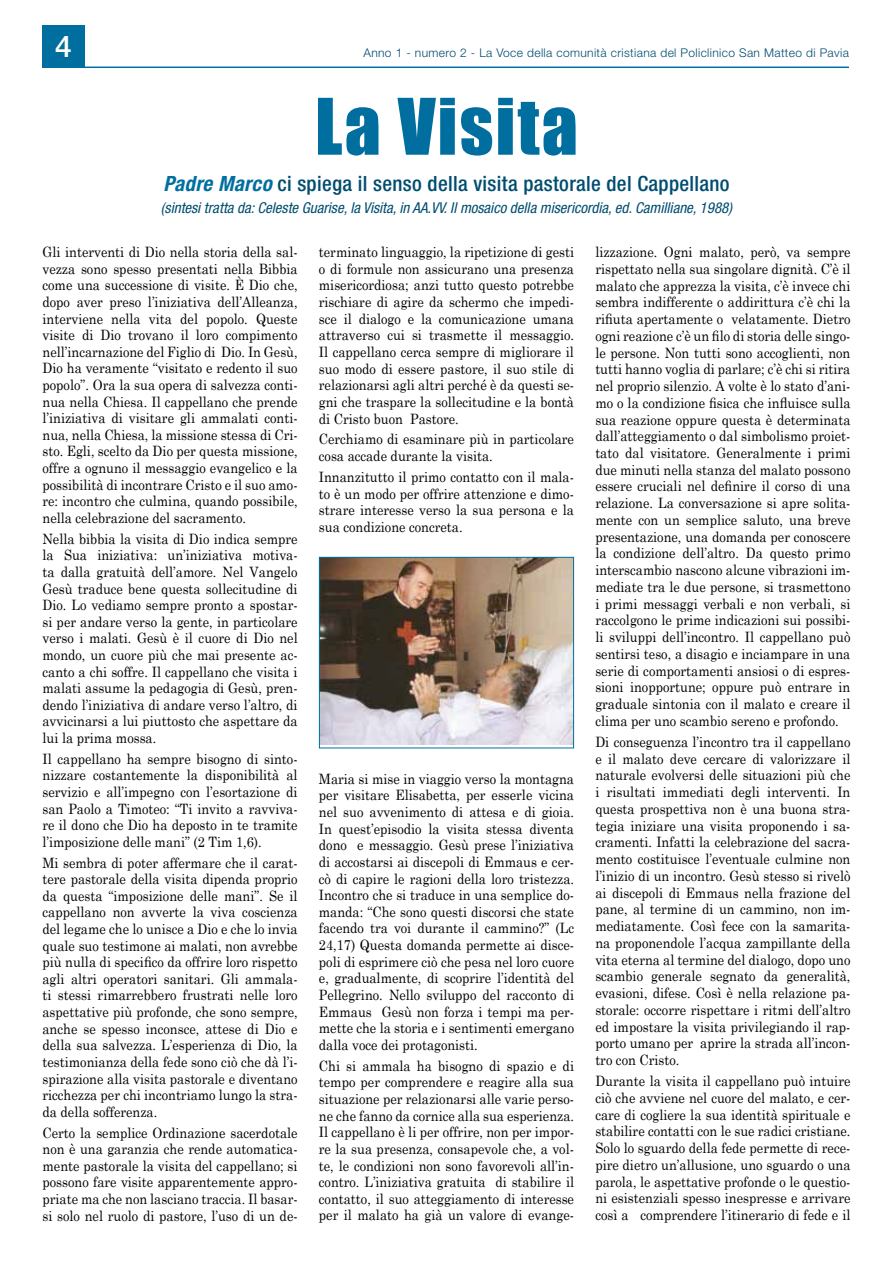
<style>
.page{position:relative;width:893px;height:1263px;background:#fff}
.page>*{position:absolute;margin:0;border:0;box-sizing:border-box;transform-origin:0 0}
.t1{font:72px "Impact";letter-spacing:.03em;color:#006f9f}
.t2{font:500 30px "Helvetica Neue";color:#fff}
.t3{font:500 condensed 21px "Helvetica Neue";letter-spacing:.015em;color:#004d70}
.t4{font:italic condensed 15px "Helvetica Neue";color:#004d70}
.t5{font:14.25px/16.6px "Century Schoolbook";color:#000;text-align:justify;scale:.9 1}
.t6{font:300 12px "Helvetica Neue";letter-spacing:.03em;color:#004d70}
.s1{font-weight:700;font-style:italic;color:#006f9f}
</style>
<div class="page">
<div style="left:43px;top:26px;width:42px;height:42px;background:#006f9f"></div>
<hr style="left:84px;top:67px;width:765px;height:1px;background:#006f9f">
<img style="left:321px;top:559px;width:251px;height:185px">
<div style="left:319px;top:557px;width:255px;height:191px;border:1px solid #006f9f"></div>
<h2 class="t2" style="left:55px;top:28px;width:18px">4</h2>
<p class="t6" style="left:363px;top:45px;width:487px">Anno 1 - numero 2 - La Voce della comunità cristiana del Policlinico San Matteo di Pavia</p>
<h1 class="t1" style="left:315px;top:82px;width:264px">La Visita</h1>
<h3 class="t3" style="left:163px;top:171px;width:568px"><span class="s1">Padre Marco</span> ci spiega il senso della visita pastorale del Cappellano</h3>
<p class="t4" style="left:161px;top:199px;width:573px">(sintesi tratta da: Celeste Guarise, la Visita, in AA.VV. Il mosaico della misericordia, ed. Camilliane, 1988)</p>
<p class="t5" style="left:43px;top:243px;width:285px">Gli interventi di Dio nella storia della sal&shy;vezza sono spesso presentati nella Bibbia come una successione di visite. È Dio che, dopo aver preso l’iniziativa dell’Alleanza, interviene nella vita del popolo. Queste visite di Dio trovano il loro compimento nell’incarnazione del Figlio di Dio. In Gesù, Dio ha veramente “visitato e redento il suo popolo”. Ora la sua opera di salvezza conti&shy;nua nella Chiesa. Il cappellano che prende l’iniziativa di visitare gli ammalati conti&shy;nua, nella Chiesa, la missione stessa di Cri&shy;sto. Egli, scelto da Dio per questa missione, offre a ognuno il messaggio evangelico e la possibilità di incontrare Cristo e il suo amo&shy;re: incontro che culmina, quando possibile, nella celebrazione del sacramento.</p>
<p class="t5" style="left:43px;top:530px;width:285px">Nella bibbia la visita di Dio indica sempre la Sua iniziativa: un’iniziativa motiva&shy;ta dalla gratuità dell’amore. Nel Vangelo Gesù traduce bene questa sollecitudine di Dio. Lo vediamo sempre pronto a spostar&shy;si per andare verso la gente, in particolare verso i malati. Gesù è il cuore di Dio nel mondo, un cuore più che mai presente ac&shy;canto a chi soffre. Il cappellano che visita i malati assume la pedagogia di Gesù, pren&shy;dendo l’iniziativa di andare verso l’altro, di avvicinarsi a lui piuttosto che aspettare da lui la prima mossa.</p>
<p class="t5" style="left:43px;top:750px;width:285px">Il cappellano ha sempre bisogno di sinto&shy;nizzare costantemente la disponibilità al servizio e all’impegno con l’esortazione di san Paolo a Timoteo: “Ti invito a ravviva&shy;re il dono che Dio ha deposto in te tramite l’imposizione delle mani” (2 Tim 1,6).</p>
<p class="t5" style="left:43px;top:854px;width:285px">Mi sembra di poter affermare che il carat&shy;tere pastorale della visita dipenda proprio da questa “imposizione delle mani”. Se il cappellano non avverte la viva coscienza del legame che lo unisce a Dio e che lo invia quale suo testimone ai malati, non avrebbe più nulla di specifico da offrire loro rispetto agli altri operatori sanitari. Gli ammala&shy;ti stessi rimarrebbero frustrati nelle loro aspettative più profonde, che sono sempre, anche se spesso inconsce, attese di Dio e della sua salvezza. L’esperienza di Dio, la testimonianza della fede sono ciò che dà l’i&shy;spirazione alla visita pastorale e diventano ricchezza per chi incontriamo lungo la stra&shy;da della sofferenza.</p>
<p class="t5" style="left:43px;top:1124px;width:285px">Certo la semplice Ordinazione sacerdotale non è una garanzia che rende automatica&shy;mente pastorale la visita del cappellano; si possono fare visite apparentemente appro&shy;priate ma che non lasciano traccia. Il basar&shy;si solo nel ruolo di pastore, l’uso di un de-</p>
<p class="t5" style="left:319px;top:243px;width:285px">terminato linguaggio, la ripetizione di gesti o di formule non assicurano una presenza misericordiosa; anzi tutto questo potrebbe rischiare di agire da schermo che impedi&shy;sce il dialogo e la comunicazione umana attraverso cui si trasmette il messaggio.<br>Il cappellano cerca sempre di migliorare il suo modo di essere pastore, il suo stile di relazionarsi agli altri perché è da questi se&shy;gni che traspare la sollecitudine e la bontà di Cristo buon Pastore.</p>
<p class="t5" style="left:319px;top:431px;width:285px">Cerchiamo di esaminare più in particolare cosa accade durante la visita.</p>
<p class="t5" style="left:319px;top:468px;width:285px">Innanzitutto il primo contatto con il mala&shy;to è un modo per offrire attenzione e dimo&shy;strare interesse verso la sua persona e la sua condizione concreta.</p>
<p class="t5" style="left:319px;top:770px;width:285px">Maria si mise in viaggio verso la montagna per visitare Elisabetta, per esserle vicina nel suo avvenimento di attesa e di gioia.<br>In quest’episodio la visita stessa diventa dono e messaggio. Gesù prese l’iniziativa di accostarsi ai discepoli di Emmaus e cer&shy;cò di capire le ragioni della loro tristezza.<br>Incontro che si traduce in una semplice do&shy;manda: “Che sono questi discorsi che state facendo tra voi durante il cammino?” (Lc 24,17) Questa domanda permette ai disce&shy;poli di esprimere ciò che pesa nel loro cuore e, gradualmente, di scoprire l’identità del Pellegrino. Nello sviluppo del racconto di Emmaus Gesù non forza i tempi ma per&shy;mette che la storia e i sentimenti emergano dalla voce dei protagonisti.</p>
<p class="t5" style="left:319px;top:1057px;width:285px">Chi si ammala ha bisogno di spazio e di tempo per comprendere e reagire alla sua situazione per relazionarsi alle varie perso&shy;ne che fanno da cornice alla sua esperienza.<br>Il cappellano è li per offrire, non per impor&shy;re la sua presenza, consapevole che, a vol&shy;te, le condizioni non sono favorevoli all’in&shy;contro. L’iniziativa gratuita di stabilire il contatto, il suo atteggiamento di interesse per il malato ha già un valore di evange-</p>
<p class="t5" style="left:595px;top:243px;width:285px">lizzazione. Ogni malato, però, va sempre rispettato nella sua singolare dignità. C’è il malato che apprezza la visita, c’è invece chi sembra indifferente o addirittura c’è chi la rifiuta apertamente o velatamente. Dietro ogni reazione c’è un filo di storia delle singo&shy;le persone. Non tutti sono accoglienti, non tutti hanno voglia di parlare; c’è chi si ritira nel proprio silenzio. A volte è lo stato d’ani&shy;mo o la condizione fisica che influisce sulla sua reazione oppure questa è determinata dall’atteggiamento o dal simbolismo proiet&shy;tato dal visitatore. Generalmente i primi due minuti nella stanza del malato possono essere cruciali nel definire il corso di una relazione. La conversazione si apre solita&shy;mente con un semplice saluto, una breve presentazione, una domanda per conoscere la condizione dell’altro. Da questo primo interscambio nascono alcune vibrazioni im&shy;mediate tra le due persone, si trasmettono i primi messaggi verbali e non verbali, si raccolgono le prime indicazioni sui possibi&shy;li sviluppi dell’incontro. Il cappellano può sentirsi teso, a disagio e inciampare in una serie di comportamenti ansiosi o di espres&shy;sioni inopportune; oppure può entrare in graduale sintonia con il malato e creare il clima per uno scambio sereno e profondo.</p>
<p class="t5" style="left:595px;top:733px;width:285px">Di conseguenza l’incontro tra il cappellano e il malato deve cercare di valorizzare il naturale evolversi delle situazioni più che i risultati immediati degli interventi. In questa prospettiva non è una buona stra&shy;tegia iniziare una visita proponendo i sa&shy;cramenti. Infatti la celebrazione del sacra&shy;mento costituisce l’eventuale culmine non l’inizio di un incontro. Gesù stesso si rivelò ai discepoli di Emmaus nella frazione del pane, al termine di un cammino, non im&shy;mediatamente. Così fece con la samarita&shy;na proponendole l’acqua zampillante della vita eterna al termine del dialogo, dopo uno scambio generale segnato da generalità, evasioni, difese. Così è nella relazione pa&shy;storale: occorre rispettare i ritmi dell’altro ed impostare la visita privilegiando il rap&shy;porto umano per aprire la strada all’incon&shy;tro con Cristo.</p>
<p class="t5" style="left:595px;top:1072px;width:285px">Durante la visita il cappellano può intuire ciò che avviene nel cuore del malato, e cer&shy;care di cogliere la sua identità spirituale e stabilire contatti con le sue radici cristiane.<br>Solo lo sguardo della fede permette di rece&shy;pire dietro un’allusione, uno sguardo o una parola, le aspettative profonde o le questio&shy;ni esistenziali spesso inespresse e arrivare così a comprendere l’itinerario di fede e il</p>
</div>
